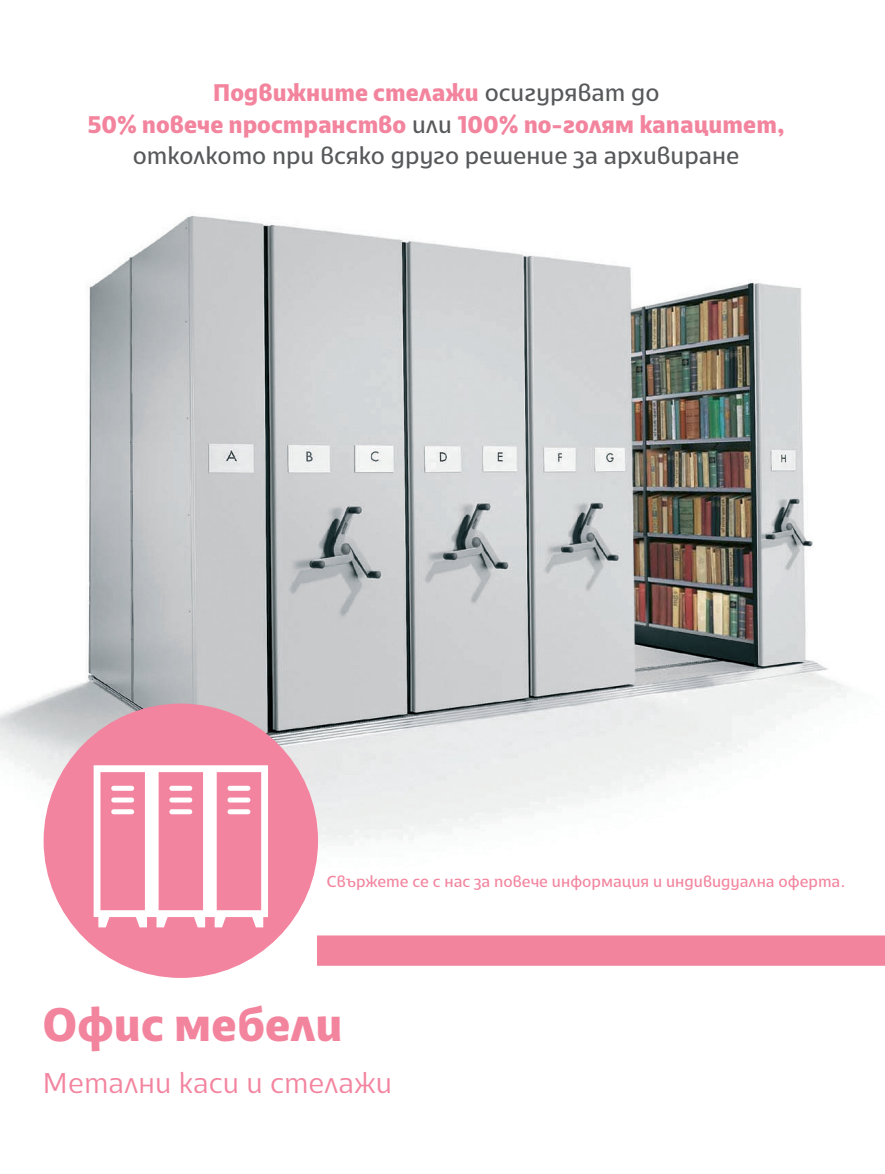
<style>
.page{position:relative;width:885px;height:1174px;background:#fff}
.page>*{position:absolute;margin:0;border:0;box-sizing:border-box;transform-origin:0 0}
.t1{font:700 46.65px "Cormac";color:#f3849e}
.t2{font:300 28.5px "Cormac";color:#f3849f}
.t3{font:700 24px/31.5px "Cormac";color:#f3849e;text-align:center}
.t4{font:15.9px "Cormac";color:#f3849e}
.s1{font-weight:400;color:#57585a}
</style>
<div class="page">
<img style="left:0;top:215px;width:849px;height:685px">
<div style="left:317px;top:935px;width:567px;height:30px;background:#f3849e"></div>
<div style="left:44px;top:703px;width:274px;height:275px;background:#f3849f;border-radius:50%"></div>
<svg style="left:94px;top:765px;width:174px;height:162px"></svg>
<div style="left:111px;top:785px;width:23px;height:5px;background:#fff;border-radius:3px"></div>
<div style="left:111px;top:797px;width:23px;height:5px;background:#fff;border-radius:3px"></div>
<div style="left:111px;top:809px;width:23px;height:5px;background:#fff;border-radius:3px"></div>
<p class="t3" style="left:87px;top:76px;width:698px">Подвижните стелажи <span class="s1">осигуряват до<br></span>50% повече пространство <span class="s1">или</span> 100% по-голям капацитет, <span class="s1">отколкото при всяко друго решение за архивиране</span></p>
<p class="t4" style="left:326px;top:871px;width:520px">Свържете се с нас за повече информация и индивидуална оферта.</p>
<h1 class="t1" style="left:43px;top:994px;width:301px">Офис мебели</h1>
<p class="t2" style="left:43px;top:1065px;width:351px">Метални каси и стелажи</p>
</div>
